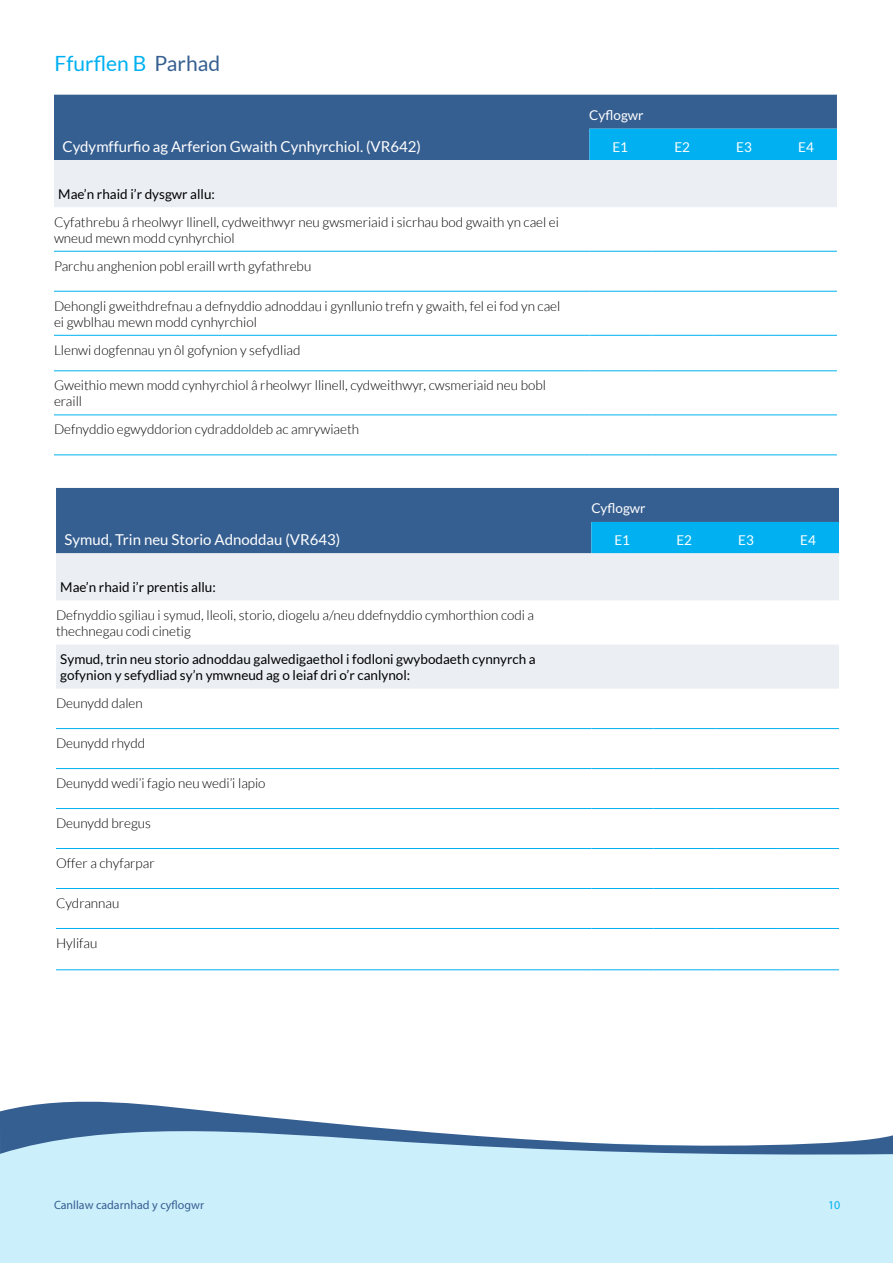
<style>
.page{position:relative;width:893px;height:1263px;background:#fff}
.page>*{position:absolute;margin:0;border:0;box-sizing:border-box;transform-origin:0 0}
.sub{font:21px "Lato";color:#00b0f0}
.app_form_text{font:15px "Lato";color:#fff}
.app_form_text-2{font:300 13.5px "Lato";color:#000}
.app_form_text-3{font:13.5px "Lato";color:#000}
.app_form_text-4{font:13.5px "Lato";color:#fff}
.t1{font:12px "Myriad Pro";color:#365f91}
.t2{font:12px "Myriad Pro";color:#00b0f0}
.s1{color:#365f91}
</style>
<div class="page">
<div style="left:0;top:1156px;width:893px;height:107px;background:#cceffc"></div>
<svg style="left:0;top:1101px;width:893px;height:55px"></svg>
<div style="left:54px;top:95px;width:783px;height:34px;background:#365f91"></div>
<svg style="left:54px;top:129px;width:783px;height:78px;background:#9cbfd8"></svg>
<hr style="left:54px;top:251px;width:535px;height:1px;background:#00b0f0">
<hr style="left:589px;top:251px;width:62px;height:1px;background:#00b0f0">
<hr style="left:651px;top:251px;width:62px;height:1px;background:#00b0f0">
<hr style="left:713px;top:251px;width:62px;height:1px;background:#00b0f0">
<hr style="left:775px;top:251px;width:62px;height:1px;background:#00b0f0">
<hr style="left:54px;top:291px;width:535px;height:1px;background:#00b0f0">
<hr style="left:589px;top:291px;width:62px;height:1px;background:#00b0f0">
<hr style="left:651px;top:291px;width:62px;height:1px;background:#00b0f0">
<hr style="left:713px;top:291px;width:62px;height:1px;background:#00b0f0">
<hr style="left:775px;top:291px;width:62px;height:1px;background:#00b0f0">
<hr style="left:54px;top:335px;width:535px;height:1px;background:#00b0f0">
<hr style="left:589px;top:335px;width:62px;height:1px;background:#00b0f0">
<hr style="left:651px;top:335px;width:62px;height:1px;background:#00b0f0">
<hr style="left:713px;top:335px;width:62px;height:1px;background:#00b0f0">
<hr style="left:775px;top:335px;width:62px;height:1px;background:#00b0f0">
<hr style="left:54px;top:370px;width:535px;height:1px;background:#00b0f0">
<hr style="left:589px;top:370px;width:62px;height:1px;background:#00b0f0">
<hr style="left:651px;top:370px;width:62px;height:1px;background:#00b0f0">
<hr style="left:713px;top:370px;width:62px;height:1px;background:#00b0f0">
<hr style="left:775px;top:370px;width:62px;height:1px;background:#00b0f0">
<hr style="left:54px;top:414px;width:535px;height:1px;background:#00b0f0">
<hr style="left:589px;top:414px;width:62px;height:1px;background:#00b0f0">
<hr style="left:651px;top:414px;width:62px;height:1px;background:#00b0f0">
<hr style="left:713px;top:414px;width:62px;height:1px;background:#00b0f0">
<hr style="left:775px;top:414px;width:62px;height:1px;background:#00b0f0">
<hr style="left:54px;top:454px;width:535px;height:1px;background:#00b0f0">
<hr style="left:589px;top:454px;width:62px;height:1px;background:#00b0f0">
<hr style="left:651px;top:454px;width:62px;height:1px;background:#00b0f0">
<hr style="left:713px;top:454px;width:62px;height:1px;background:#00b0f0">
<hr style="left:775px;top:454px;width:62px;height:1px;background:#00b0f0">
<div style="left:56px;top:488px;width:783px;height:65px;background:#365f91"></div>
<div style="left:591px;top:522px;width:248px;height:31px;background:#00b0f0"></div>
<svg style="left:56px;top:553px;width:783px;height:136px;fill:#ebeff4"></svg>
<hr style="left:56px;top:728px;width:535px;height:1px;background:#00b0f0">
<hr style="left:591px;top:728px;width:62px;height:1px;background:#00b0f0">
<hr style="left:653px;top:728px;width:62px;height:1px;background:#00b0f0">
<hr style="left:715px;top:728px;width:62px;height:1px;background:#00b0f0">
<hr style="left:777px;top:728px;width:62px;height:1px;background:#00b0f0">
<hr style="left:56px;top:768px;width:535px;height:1px;background:#00b0f0">
<hr style="left:591px;top:768px;width:62px;height:1px;background:#00b0f0">
<hr style="left:653px;top:768px;width:62px;height:1px;background:#00b0f0">
<hr style="left:715px;top:768px;width:62px;height:1px;background:#00b0f0">
<hr style="left:777px;top:768px;width:62px;height:1px;background:#00b0f0">
<hr style="left:56px;top:808px;width:535px;height:1px;background:#00b0f0">
<hr style="left:591px;top:808px;width:62px;height:1px;background:#00b0f0">
<hr style="left:653px;top:808px;width:62px;height:1px;background:#00b0f0">
<hr style="left:715px;top:808px;width:62px;height:1px;background:#00b0f0">
<hr style="left:777px;top:808px;width:62px;height:1px;background:#00b0f0">
<hr style="left:56px;top:848px;width:535px;height:1px;background:#00b0f0">
<hr style="left:591px;top:848px;width:62px;height:1px;background:#00b0f0">
<hr style="left:653px;top:848px;width:62px;height:1px;background:#00b0f0">
<hr style="left:715px;top:848px;width:62px;height:1px;background:#00b0f0">
<hr style="left:777px;top:848px;width:62px;height:1px;background:#00b0f0">
<hr style="left:56px;top:888px;width:535px;height:1px;background:#00b0f0">
<hr style="left:591px;top:888px;width:62px;height:1px;background:#00b0f0">
<hr style="left:653px;top:888px;width:62px;height:1px;background:#00b0f0">
<hr style="left:715px;top:888px;width:62px;height:1px;background:#00b0f0">
<hr style="left:777px;top:888px;width:62px;height:1px;background:#00b0f0">
<hr style="left:56px;top:928px;width:535px;height:1px;background:#00b0f0">
<hr style="left:591px;top:928px;width:62px;height:1px;background:#00b0f0">
<hr style="left:653px;top:928px;width:62px;height:1px;background:#00b0f0">
<hr style="left:715px;top:928px;width:62px;height:1px;background:#00b0f0">
<hr style="left:777px;top:928px;width:62px;height:1px;background:#00b0f0">
<hr style="left:56px;top:969px;width:535px;height:1px;background:#00b0f0">
<hr style="left:591px;top:969px;width:62px;height:1px;background:#00b0f0">
<hr style="left:653px;top:969px;width:62px;height:1px;background:#00b0f0">
<hr style="left:715px;top:969px;width:62px;height:1px;background:#00b0f0">
<hr style="left:777px;top:969px;width:62px;height:1px;background:#00b0f0">
<p class="sub" style="left:55px;top:52px;width:167px">Ffurflen B <span class="s1">Parhad</span></p>
<p class="app_form_text" style="left:63px;top:138px;width:360px">Cydymffurfio ag Arferion Gwaith Cynhyrchiol. (VR642)</p>
<p class="app_form_text-3" style="left:58px;top:186px;width:158px">Mae’n rhaid i’r dysgwr allu:</p>
<p class="app_form_text-2" style="left:54px;top:214px;width:507px">Cyfathrebu â rheolwyr llinell, cydweithwyr neu gwsmeriaid i sicrhau bod gwaith yn cael ei</p>
<p class="app_form_text-2" style="left:54px;top:231px;width:182px">wneud mewn modd cynhyrchiol</p>
<p class="app_form_text-2" style="left:54px;top:258px;width:259px">Parchu anghenion pobl eraill wrth gyfathrebu</p>
<p class="app_form_text-2" style="left:54px;top:298px;width:508px">Dehongli gweithdrefnau a defnyddio adnoddau i gynllunio trefn y gwaith, fel ei fod yn cael</p>
<p class="app_form_text-2" style="left:54px;top:315px;width:204px">ei gwblhau mewn modd cynhyrchiol</p>
<p class="app_form_text-2" style="left:54px;top:343px;width:248px">Llenwi dogfennau yn ôl gofynion y sefydliad</p>
<p class="app_form_text-2" style="left:54px;top:378px;width:493px">Gweithio mewn modd cynhyrchiol â rheolwyr llinell, cydweithwyr, cwsmeriaid neu bobl</p>
<p class="app_form_text-2" style="left:54px;top:394px;width:30px">eraill</p>
<p class="app_form_text-2" style="left:54px;top:422px;width:307px">Defnyddio egwyddorion cydraddoldeb ac amrywiaeth</p>
<p class="app_form_text" style="left:65px;top:531px;width:277px">Symud, Trin neu Storio Adnoddau (VR643)</p>
<p class="app_form_text-3" style="left:60px;top:579px;width:157px">Mae’n rhaid i’r prentis allu:</p>
<p class="app_form_text-2" style="left:56px;top:608px;width:480px">Defnyddio sgiliau i symud, lleoli, storio, diogelu a/neu ddefnyddio cymhorthion codi a</p>
<p class="app_form_text-2" style="left:56px;top:624px;width:136px">thechnegau codi cinetig</p>
<p class="app_form_text-3" style="left:60px;top:651px;width:477px">Symud, trin neu storio adnoddau galwedigaethol i fodloni gwybodaeth cynnyrch a</p>
<p class="app_form_text-3" style="left:60px;top:668px;width:352px">gofynion y sefydliad sy’n ymwneud ag o leiaf dri o’r canlynol:</p>
<p class="app_form_text-2" style="left:56px;top:696px;width:88px">Deunydd dalen</p>
<p class="app_form_text-2" style="left:56px;top:736px;width:91px">Deunydd rhydd</p>
<p class="app_form_text-2" style="left:56px;top:776px;width:211px">Deunydd wedi’i fagio neu wedi’i lapio</p>
<p class="app_form_text-2" style="left:56px;top:816px;width:96px">Deunydd bregus</p>
<p class="app_form_text-2" style="left:56px;top:856px;width:100px">Offer a chyfarpar</p>
<p class="app_form_text-2" style="left:56px;top:896px;width:65px">Cydrannau</p>
<p class="app_form_text-2" style="left:56px;top:936px;width:43px">Hylifau</p>
<p class="app_form_text-4" style="left:589px;top:108px;width:56px">Cyflogwr</p>
<p class="app_form_text-4" style="left:612px;top:139px;width:17px">E1</p>
<p class="app_form_text-4" style="left:674px;top:139px;width:17px">E2</p>
<p class="app_form_text-4" style="left:736px;top:139px;width:17px">E3</p>
<p class="app_form_text-4" style="left:798px;top:139px;width:17px">E4</p>
<p class="app_form_text-4" style="left:591px;top:501px;width:56px">Cyflogwr</p>
<p class="app_form_text-4" style="left:614px;top:532px;width:17px">E1</p>
<p class="app_form_text-4" style="left:676px;top:532px;width:17px">E2</p>
<p class="app_form_text-4" style="left:738px;top:532px;width:17px">E3</p>
<p class="app_form_text-4" style="left:800px;top:532px;width:17px">E4</p>
<p class="t1" style="left:54px;top:1197px;width:151px">Canllaw cadarnhad y cyflogwr</p>
<p class="t2" style="left:828px;top:1197px;width:14px">10</p>
</div>
